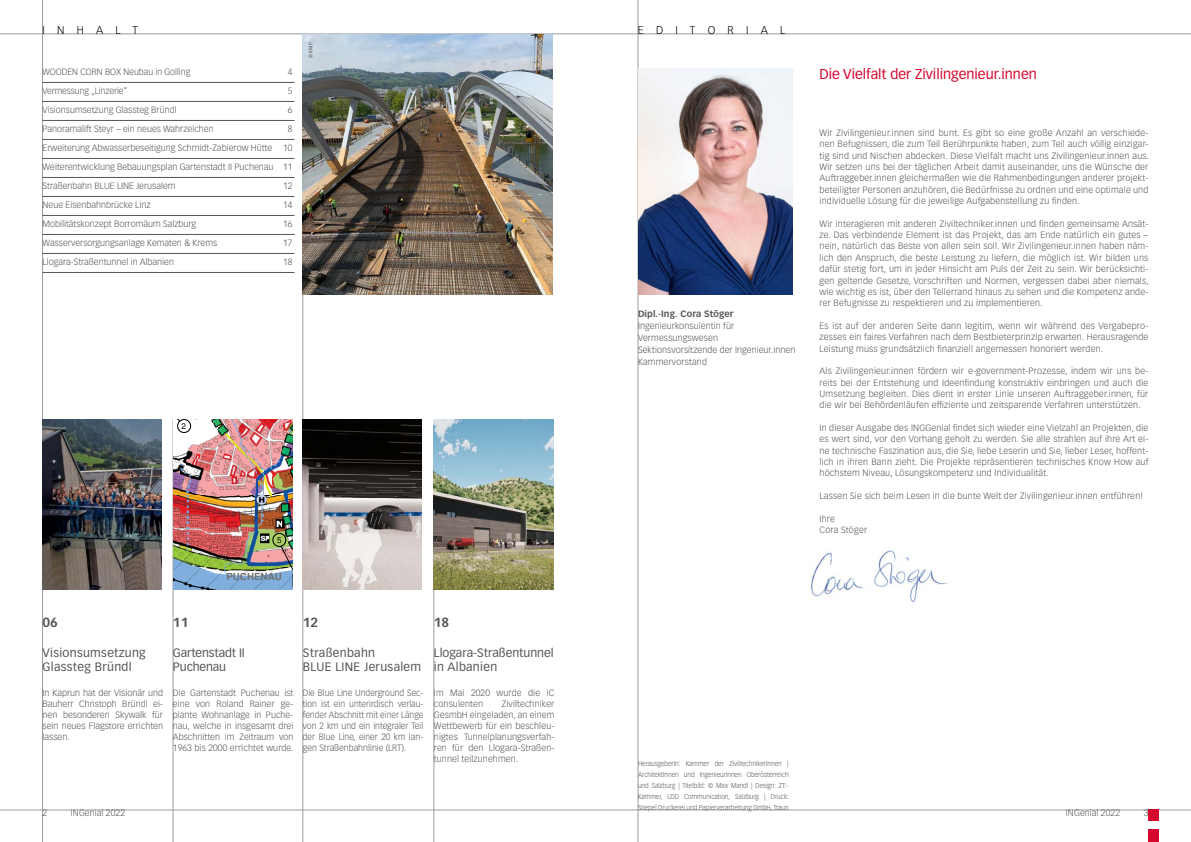
<style>
.page{position:relative;width:1191px;height:842px;background:#fff}
.page>*{position:absolute;margin:0;border:0;box-sizing:border-box;transform-origin:0 0}
.t1{font:14px "Vectora LT Pro";color:#d5072d}
.t2{font:700 13px "Vectora LT Pro";color:#565655}
.t3{font:12px/14.4px "Vectora LT Pro";letter-spacing:.025em;color:#565655}
.t4{font:12px/14.4px "Vectora LT Pro";color:#565655}
.t5{font:12px/14.4px "Vectora LT Pro";letter-spacing:-.01em;color:#565655}
.t6{font:300 11px "Vectora LT Pro";color:#000}
.t7{font:700 9.7px "Helvetica";letter-spacing:.005em;color:#707070}
.t8{font:300 9px/11.3px "Vectora LT Pro";letter-spacing:.005em;color:#565655;text-align:justify}
.t9{font:300 9px/11px "Vectora LT Pro";letter-spacing:.005em;color:#565655;text-align:justify;scale:.95 1}
.t10{font:700 9px "Vectora LT Pro";letter-spacing:.01em;color:#565655}
.t11{font:8px "Helvetica";color:#000}
.t12{font:300 7px/11px "Vectora LT Pro";color:#565655;text-align:justify;scale:.92 1}
.t13{font:5px "Vectora LT Pro";color:#565655}
</style>
<div class="page">
<hr style="left:0;top:34px;width:1191px;height:1px;background:#9c9c9d">
<hr style="left:0;top:810px;width:1191px;height:1px;background:#9c9c9d">
<hr style="left:638px;top:0;width:1px;height:842px;background:#9c9c9d">
<hr style="left:42px;top:0;width:1px;height:842px;background:#9c9c9d">
<hr style="left:303px;top:34px;width:1px;height:808px;background:#9c9c9d">
<hr style="left:173px;top:420px;width:1px;height:422px;background:#9c9c9d">
<hr style="left:434px;top:420px;width:1px;height:422px;background:#9c9c9d">
<img style="left:303px;top:420px;width:119px;height:170px">
<img style="left:173px;top:420px;width:120px;height:170px">
<img style="left:638px;top:68px;width:154px;height:227px">
<img style="left:43px;top:420px;width:119px;height:170px">
<img style="left:303px;top:34px;width:250px;height:261px">
<img style="left:434px;top:420px;width:119px;height:170px">
<hr style="left:43px;top:82px;width:251px;height:1px;background:#565655">
<hr style="left:43px;top:101px;width:251px;height:1px;background:#565655">
<hr style="left:43px;top:120px;width:251px;height:1px;background:#565655">
<hr style="left:43px;top:139px;width:251px;height:1px;background:#565655">
<hr style="left:43px;top:158px;width:251px;height:1px;background:#565655">
<hr style="left:43px;top:177px;width:251px;height:1px;background:#565655">
<hr style="left:43px;top:196px;width:251px;height:1px;background:#565655">
<hr style="left:43px;top:215px;width:251px;height:1px;background:#565655">
<hr style="left:43px;top:234px;width:251px;height:1px;background:#565655">
<hr style="left:43px;top:253px;width:251px;height:1px;background:#565655">
<hr style="left:43px;top:272px;width:251px;height:1px;background:#565655">
<div style="left:1148px;top:810px;width:11px;height:11px;background:#d5072d"></div>
<div style="left:1148px;top:829px;width:11px;height:13px;background:#d5072d"></div>
<img style="left:810px;top:550px;width:138px;height:52px">
<p class="t6" style="left:43px;top:23px;width:97px">I N H A L T</p>
<p class="t6" style="left:638px;top:23px;width:149px">E D I T O R I A L</p>
<p class="t8" style="left:43px;top:66px;width:149px">WOODEN CORN BOX Neubau in Golling</p>
<p class="t8" style="left:288px;top:66px;width:6px">4</p>
<p class="t8" style="left:43px;top:85px;width:86px">Vermessung „Linzerie“</p>
<p class="t8" style="left:288px;top:85px;width:6px">5</p>
<p class="t8" style="left:43px;top:104px;width:136px">Visionsumsetzung Glassteg Bründl</p>
<p class="t8" style="left:288px;top:104px;width:6px">6</p>
<p class="t8" style="left:43px;top:123px;width:173px">Panoramalift Steyr – ein neues Wahrzeichen</p>
<p class="t8" style="left:43px;top:119px;width:252px;line-height:19px;text-indent:245px">8<br>Erweiterung Abwasserbeseitigung Schmidt-Zabierow Hütte 10<br>Weiterentwicklung Bebauungsplan Gartenstadt II Puchenau 11<br>Straßenbahn BLUE LINE Jerusalem</p>
<p class="t8" style="left:283px;top:180px;width:11px">12</p>
<p class="t8" style="left:43px;top:199px;width:110px">Neue Eisenbahnbrücke Linz</p>
<p class="t8" style="left:283px;top:199px;width:11px">14</p>
<p class="t8" style="left:43px;top:218px;width:155px">Mobilitätskonzept Borromäum Salzburg</p>
<p class="t8" style="left:283px;top:218px;width:11px">16</p>
<p class="t8" style="left:43px;top:237px;width:176px">Wasserversorgungsanlage Kematen &amp; Krems</p>
<p class="t8" style="left:283px;top:237px;width:11px">17</p>
<p class="t8" style="left:43px;top:256px;width:133px">Llogara-Straßentunnel in Albanien</p>
<p class="t8" style="left:283px;top:256px;width:11px">18</p>
<p class="t13" style="left:308px;top:58px;width:17px;rotate:-90deg">© KMP</p>
<p class="t11" style="left:182px;top:421px;width:6px">2</p>
<p class="t11" style="left:277px;top:536px;width:6px">5</p>
<p class="t7" style="left:226px;top:571px;width:57px">PUCHENAU</p>
<h2 class="t2" style="left:43px;top:614px;width:17px">06</h2>
<h3 class="t3" style="left:43px;top:645px;width:105px">Visionsumsetzung<br>Glassteg Bründl</h3>
<p class="t8" style="left:43px;top:687px;width:122px;line-height:11px">In Kaprun hat der Visionär und Bauherr Christoph Bründl ei&shy;nen besonderen Skywalk für sein neues Flagstore errichten lassen.</p>
<h2 class="t2" style="left:173px;top:614px;width:17px">11</h2>
<h3 class="t5" style="left:173px;top:645px;width:73px">Gartenstadt II<br>Puchenau</h3>
<p class="t8" style="left:173px;top:687px;width:122px;line-height:11px">Die Gartenstadt Puchenau ist eine von Roland Rainer ge&shy;plante Wohnanlage in Puche&shy;nau, welche in insgesamt drei Abschnitten im Zeitraum von 1963 bis 2000 errichtet wurde.</p>
<h2 class="t2" style="left:303px;top:614px;width:17px">12</h2>
<h3 class="t3" style="left:303px;top:645px;width:120px">Straßenbahn<br>BLUE LINE Jerusalem</h3>
<p class="t9" style="left:303px;top:687px;width:128px">Die Blue Line Underground Sec&shy;tion ist ein unterirdisch verlau&shy;fender Abschnitt mit einer Länge von 2 km und ein integraler Teil der Blue Line, einer 20 km lan&shy;gen Straßenbahnlinie (LRT).</p>
<h2 class="t2" style="left:434px;top:614px;width:17px">18</h2>
<h3 class="t4" style="left:434px;top:645px;width:121px">Llogara-Straßentunnel in Albanien</h3>
<p class="t8" style="left:434px;top:687px;width:122px;line-height:11px">Im Mai 2020 wurde die iC consulenten</p>
<p class="t8" style="left:434px;top:698px;width:122px;line-height:11px;text-indent:68px">Ziviltechniker GesmbH eingeladen, an einem Wettbewerb für ein beschleu&shy;nigtes Tunnelplanungsverfah&shy;ren für den Llogara-Straßen&shy;tunnel teilzunehmen.</p>
<p class="t8" style="left:43px;top:808px;width:6px">2</p>
<p class="t8" style="left:71px;top:808px;width:56px">INGenial 2022</p>
<p class="t10" style="left:638px;top:309px;width:97px">Dipl.-Ing. Cora Stöger</p>
<p class="t8" style="left:638px;top:320px;width:159px;line-height:12px;text-align:left">Ingenieurkonsulentin für<br>Vermessungswesen<br>Sektionsvorsitzende der Ingenieur.innen<br>Kammervorstand</p>
<p class="t12" style="left:638px;top:758px;width:165px">HerausgeberIn: Kammer der ZiviltechnikerInnen | ArchitektInnen und IngenieurInnen Oberösterreich und Salzburg | Titelbild: © Max Mandl | Design: ZT:- Kammer, LDD Communication, Salzburg | Druck:<br>Stiepel Druckerei und Papierverarbeitung GmbH, Traun</p>
<h1 class="t1" style="left:819px;top:66px;width:219px">Die Vielfalt der Zivilingenieur.innen</h1>
<p class="t8" style="left:819px;top:127px;width:331px">Wir Zivilingenieur.innen sind bunt. Es gibt so eine große Anzahl an verschiede&shy;nen Befugnissen, die zum Teil Berührpunkte haben, zum Teil auch völlig einzigar&shy;tig sind und Nischen abdecken. Diese Vielfalt macht uns Zivilingenieur.innen aus.<br>Wir setzen uns bei der täglichen Arbeit damit auseinander, uns die Wünsche der Auftraggeber.innen gleichermaßen wie die Rahmenbedingungen anderer projekt&shy;beteiligter Personen anzuhören, die Bedürfnisse zu ordnen und eine optimale und individuelle Lösung für die jeweilige Aufgabenstellung zu finden.</p>
<p class="t8" style="left:819px;top:218px;width:331px">Wir interagieren mit anderen Ziviltechniker.innen und finden gemeinsame Ansät&shy;ze. Das verbindende Element ist das Projekt, das am Ende natürlich ein gutes – nein, natürlich das Beste von allen sein soll. Wir Zivilingenieur.innen haben näm&shy;lich den Anspruch, die beste Leistung zu liefern, die möglich ist. Wir bilden uns dafür stetig fort, um in jeder Hinsicht am Puls der Zeit zu sein. Wir berücksichti&shy;gen geltende Gesetze, Vorschriften und Normen, vergessen dabei aber niemals, wie wichtig es ist, über den Tellerrand hinaus zu sehen und die Kompetenz ande&shy;rer Befugnisse zu respektieren und zu implementieren.</p>
<p class="t8" style="left:819px;top:320px;width:330px">Es ist auf der anderen Seite dann legitim, wenn wir während des Vergabepro&shy;zesses ein faires Verfahren nach dem Bestbieterprinzip erwarten. Herausragende Leistung muss grundsätzlich finanziell angemessen honoriert werden.</p>
<p class="t8" style="left:819px;top:365px;width:330px">Als Zivilingenieur.innen fördern wir e-government-Prozesse, indem wir uns be&shy;reits bei der Entstehung und Ideenfindung konstruktiv einbringen und auch die Umsetzung begleiten. Dies dient in erster Linie unseren Auftraggeber.innen, für die wir bei Behördenläufen effiziente und zeitsparende Verfahren unterstützen.</p>
<p class="t8" style="left:819px;top:422px;width:330px">In dieser Ausgabe des INGGenial findet sich wieder eine Vielzahl an Projekten, die es wert sind, vor den Vorhang geholt zu werden. Sie alle strahlen auf ihre Art ei&shy;ne technische Faszination aus, die Sie, liebe Leserin und Sie, lieber Leser, hoffent&shy;lich in ihren Bann zieht. Die Projekte repräsentieren technisches Know How auf höchstem Niveau, Lösungskompetenz und Individualität.</p>
<p class="t8" style="left:819px;top:490px;width:325px">Lassen Sie sich beim Lesen in die bunte Welt der Zivilingenieur.innen entführen!</p>
<p class="t8" style="left:819px;top:513px;width:49px">Ihre<br>Cora Stöger</p>
<p class="t8" style="left:1066px;top:808px;width:56px">INGenial 2022</p>
<p class="t8" style="left:1143px;top:808px;width:6px">3</p>
</div>
